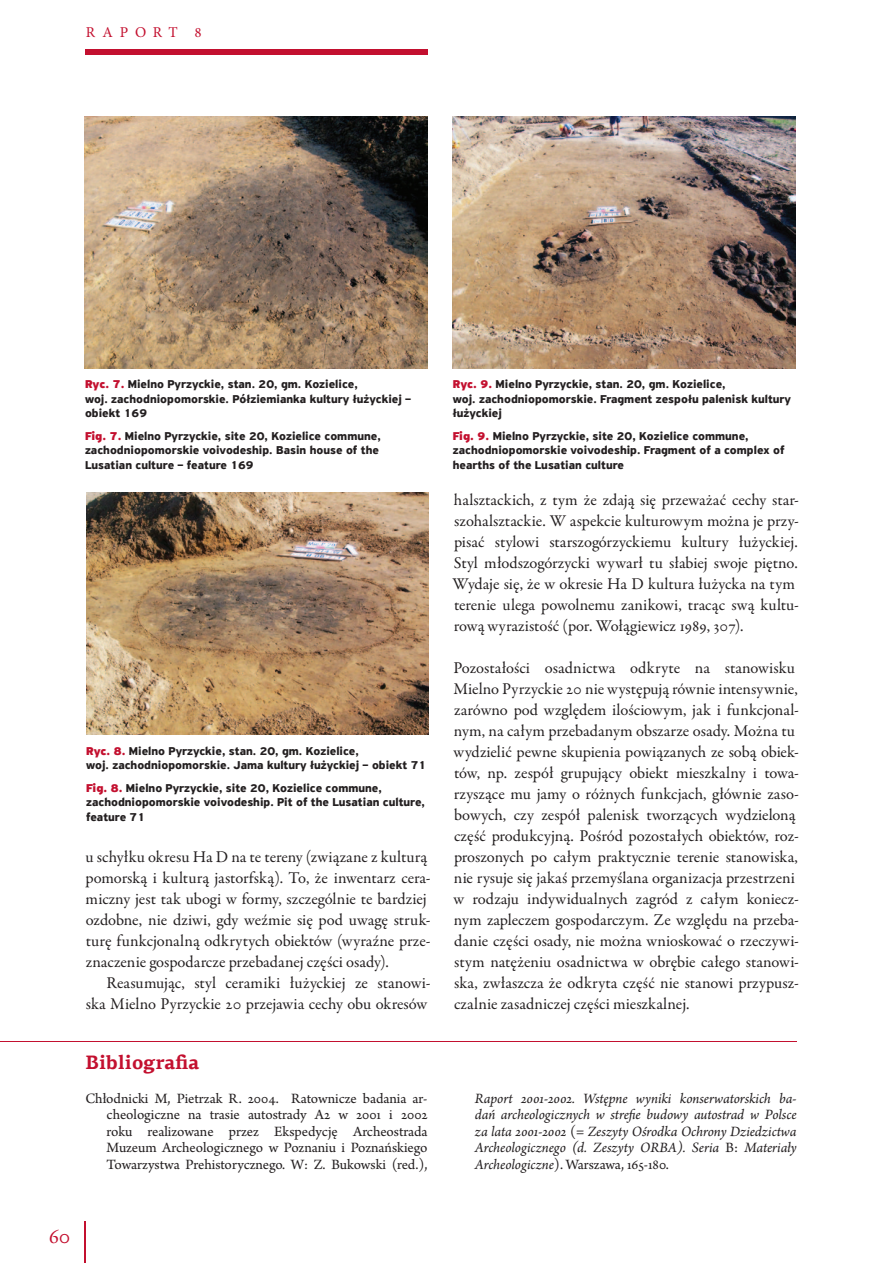
<style>
.page{position:relative;width:893px;height:1263px;background:#fff}
.page>*{position:absolute;margin:0;border:0;box-sizing:border-box;transform-origin:0 0}
.t1{font:21px "Adobe Garamond Pro";color:#c3102f}
.t2{font:700 19.5px "PF Agora Serif Pro";color:#c3102f}
.t3{font:16.5px/21px "Garamond Premr Pro";letter-spacing:.005em;color:#231f20}
.t4{font:italic 15px/16.5px "Arno Pro";color:#231f20;text-align:justify}
.t5{font:15px/16.5px "Arno Pro";letter-spacing:-.005em;color:#231f20;text-align:justify}
.t6{font:15px "Minion Pro";letter-spacing:.45em;color:#c3102f}
.t7{font:700 12px/14.4px "PF Highway Sans Pro";color:#231f20}
.s1{font-weight:900;color:#c3102f}
.s2{font-style:normal}
</style>
<div class="page">
<div style="left:85px;top:49px;width:342px;height:6px;background:#c3102f"></div>
<hr style="left:85px;top:1221px;width:1px;height:42px;background:#c3102f">
<img style="left:85px;top:117px;width:342px;height:252px">
<img style="left:86px;top:492px;width:342px;height:243px">
<img style="left:453px;top:117px;width:342px;height:252px">
<hr style="left:0;top:1041px;width:797px;height:1px;background:#c3102f">
<p class="t6" style="left:86px;top:23px;width:118px">RAPORT 8</p>
<p class="t7" style="left:85px;top:378px;width:328px"><span class="s1">Ryc. 7.</span> Mielno Pyrzyckie, stan. 20, gm. Kozielice,<br>woj. zachodniopomorskie. Półziemianka kultury łużyckiej – obiekt 169</p>
<p class="t7" style="left:85px;top:429px;width:297px"><span class="s1">Fig. 7.</span> Mielno Pyrzyckie, site 20, Kozielice commune, zachodniopomorskie voivodeship. Basin house of the<br>Lusatian culture – feature 169</p>
<p class="t7" style="left:86px;top:744px;width:342px"><span class="s1">Ryc. 8.</span> Mielno Pyrzyckie, stan. 20, gm. Kozielice,<br>woj. zachodniopomorskie. Jama kultury łużyckiej – obiekt 71</p>
<p class="t7" style="left:86px;top:781px;width:340px"><span class="s1">Fig. 8.</span> Mielno Pyrzyckie, site 20, Kozielice commune, zachodniopomorskie voivodeship. Pit of the Lusatian culture, feature 71</p>
<p class="t3" style="left:86px;top:847px;width:347px">u schyłku okresu Ha D na te tereny (związane z kulturą pomorską i kulturą jastorfską). To, że inwentarz cera&shy;miczny jest tak ubogi w formy, szczególnie te bardziej ozdobne, nie dziwi, gdy weźmie się pod uwagę struk&shy;turę funkcjonalną odkrytych obiektów (wyraźne prze&shy;znaczenie gospodarcze przebadanej części osady).</p>
<p class="t3" style="left:86px;top:973px;width:346px;text-align:right">Reasumując, styl ceramiki łużyckiej ze stanowi&shy;ska Mielno Pyrzyckie 20 przejawia cechy obu okresów</p>
<p class="t2" style="left:85px;top:1050px;width:116px">Bibliografia</p>
<p class="t5" style="left:107px;top:1091px;width:322px;text-indent:-21px">Chłodnicki M, Pietrzak R. 2004. Ratownicze badania ar&shy;cheologiczne na trasie autostrady A2 w 2001 i 2002 roku realizowane przez Ekspedycję Archeostrada Muzeum Archeologicznego w Poznaniu i Poznańskiego Towarzystwa Prehistorycznego. W: Z. Bukowski (red.),</p>
<p class="t7" style="left:453px;top:378px;width:340px"><span class="s1">Ryc. 9.</span> Mielno Pyrzyckie, stan. 20, gm. Kozielice,<br>woj. zachodniopomorskie. Fragment zespołu palenisk kultury łużyckiej</p>
<p class="t7" style="left:453px;top:429px;width:333px"><span class="s1">Fig. 9.</span> Mielno Pyrzyckie, site 20, Kozielice commune, zachodniopomorskie voivodeship. Fragment of a complex of hearths of the Lusatian culture</p>
<p class="t3" style="left:452px;top:490px;width:348px">halsztackich, z tym że zdają się przeważać cechy star&shy;szohalsztackie. W aspekcie kulturowym można je przy&shy;pisać stylowi starszogórzyckiemu kultury łużyckiej.<br>Styl młodszogórzycki wywarł tu słabiej swoje piętno.<br>Wydaje się, że w okresie Ha D kultura łużycka na tym terenie ulega powolnemu zanikowi, tracąc swą kultu&shy;rową wyrazistość (por. Wołągiewicz 1989, 307).</p>
<p class="t3" style="left:453px;top:658px;width:347px">Pozostałości osadnictwa odkryte na stanowisku Mielno Pyrzyckie 20 nie występują równie intensywnie, zarówno pod względem ilościowym, jak i funkcjonal&shy;nym, na całym przebadanym obszarze osady. Można tu wydzielić pewne skupienia powiązanych ze sobą obiek&shy;tów, np. zespół grupujący obiekt mieszkalny i towa&shy;rzyszące mu jamy o różnych funkcjach, głównie zaso&shy;bowych, czy zespół palenisk tworzących wydzieloną część produkcyjną. Pośród pozostałych obiektów, roz&shy;proszonych po całym praktycznie terenie stanowiska, nie rysuje się jakaś przemyślana organizacja przestrzeni w rodzaju indywidualnych zagród z całym koniecz&shy;nym zapleczem gospodarczym. Ze względu na przeba&shy;danie części osady, nie można wnioskować o rzeczywi&shy;stym natężeniu osadnictwa w obrębie całego stanowi&shy;ska, zwłaszcza że odkryta część nie stanowi przypusz&shy;czalnie zasadniczej części mieszkalnej.</p>
<p class="t4" style="left:475px;top:1091px;width:323px">Raport 2001-2002. Wstępne wyniki konserwatorskich ba&shy;dań archeologicznych w strefie budowy autostrad w Polsce za lata 2001-2002 <span class="s2">(=</span> Zeszyty Ośrodka Ochrony Dziedzictwa Archeologicznego (d. Zeszyty ORBA). Seria <span class="s2">B:</span> Materiały Archeologiczne<span class="s2">). Warszawa, 165-180.</span></p>
<p class="t1" style="left:49px;top:1224px;width:22px">60</p>
</div>
